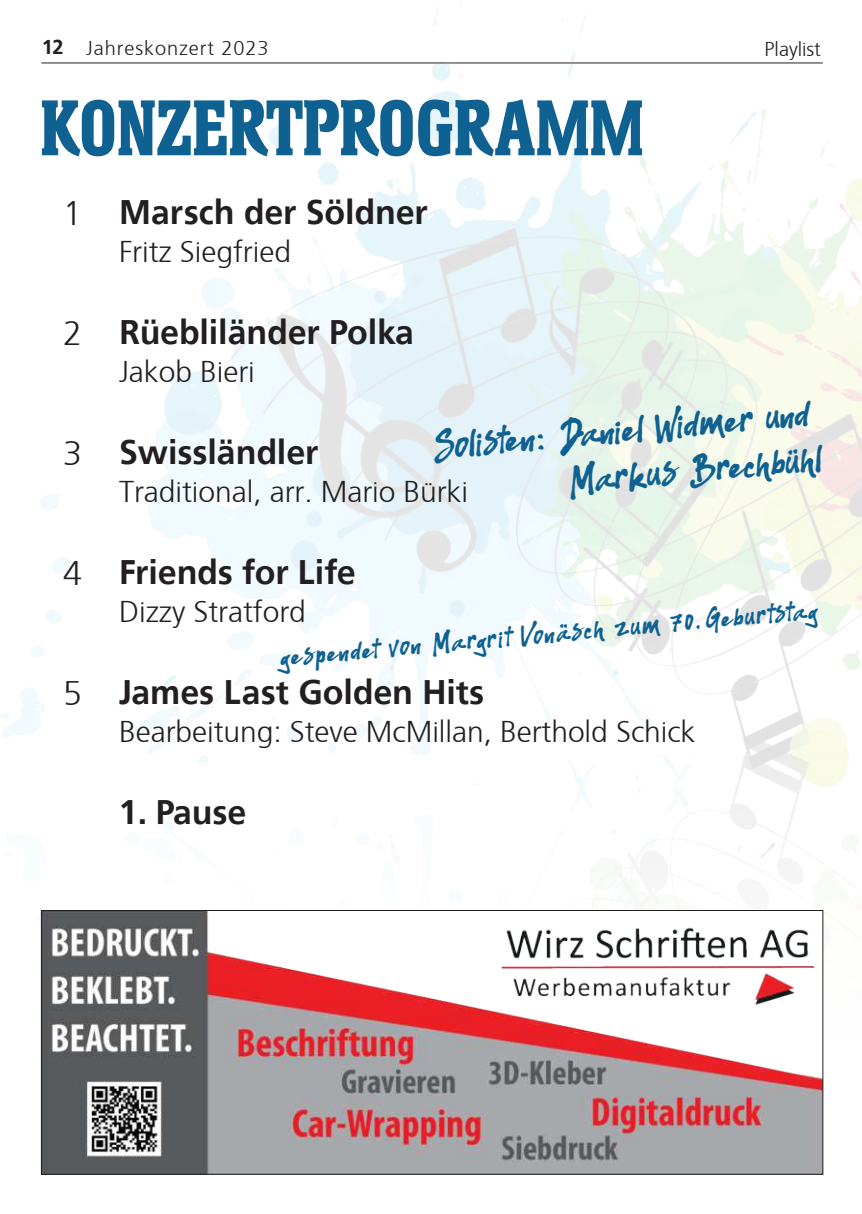
<style>
.page{position:relative;width:862px;height:1214px;background:#fff}
.page>*{position:absolute;margin:0;border:0;box-sizing:border-box;transform-origin:0 0}
.t1{font:700 76px "Helium";color:#0e6191}
.t2{font:39px/46px "Monster Game";color:#0e6191;text-align:right}
.t3{font:700 34px "Frutiger";letter-spacing:-.005em;color:#231f20}
.t4{font:300 34px "Frutiger";color:#231f20}
.t5{font:300 30px "Frutiger";letter-spacing:-.005em;color:#231f20}
.t6{font:27.4px "Monster Game";color:#0e6191}
.t7{font:300 20px "Frutiger";letter-spacing:.045em;color:#231f20}
.t8{font:300 20px "Frutiger";color:#231f20}
.s1{font-weight:700}
</style>
<div class="page">
<img style="left:0;top:15px;width:862px;height:1118px">
<img style="left:43px;top:912px;width:778px;height:260px">
<div style="left:41px;top:910px;width:782px;height:264px;border:1px solid #231f20"></div>
<svg style="left:560px;top:623px;width:7px;height:5px"></svg>
<svg style="left:696px;top:624px;width:4px;height:4px"></svg>
<svg style="left:537px;top:434px;width:7px;height:15px"></svg>
<svg style="left:788px;top:449px;width:9px;height:5px"></svg>
<p class="t7" style="left:42px;top:34px;width:228px"><span class="s1">12</span> Jahreskonzert 2023</p>
<h1 class="t1" style="left:40px;top:86px;width:605px">KONZERTPROGRAMM</h1>
<p class="t4" style="left:63px;top:189px;width:20px">1</p>
<p class="t4" style="left:63px;top:309px;width:20px">2</p>
<p class="t3" style="left:119px;top:193px;width:310px">Marsch der Söldner</p>
<p class="t5" style="left:119px;top:231px;width:173px">Fritz Siegfried</p>
<p class="t3" style="left:119px;top:313px;width:296px">Rüebliländer Polka</p>
<p class="t5" style="left:119px;top:351px;width:137px">Jakob Bieri</p>
<p class="t8" style="left:764px;top:36px;width:58px">Playlist</p>
<p class="t4" style="left:63px;top:429px;width:20px">3</p>
<h2 class="t2" style="left:432px;top:426px;width:387px;rotate:-5deg">Solisten Daniel Widmer und<br>Markus Brechbuhl</h2>
<p class="t3" style="left:119px;top:433px;width:201px">Swissländler</p>
<p class="t5" style="left:119px;top:471px;width:351px">Traditional, arr. Mario Bürki</p>
<p class="t4" style="left:63px;top:549px;width:20px">4</p>
<p class="t3" style="left:119px;top:553px;width:238px">Friends for Life</p>
<p class="t5" style="left:119px;top:591px;width:188px">Dizzy Stratford</p>
<p class="t6" style="left:279px;top:642px;width:540px;rotate:-5deg">gespendet von Margrit Vonasch zum 70 Geburtstag</p>
<p class="t4" style="left:63px;top:669px;width:20px">5</p>
<p class="t3" style="left:119px;top:673px;width:367px">James Last Golden Hits</p>
<p class="t5" style="left:119px;top:711px;width:578px">Bearbeitung: Steve McMillan, Berthold Schick</p>
<p class="t3" style="left:119px;top:793px;width:129px">1. Pause</p>
</div>
